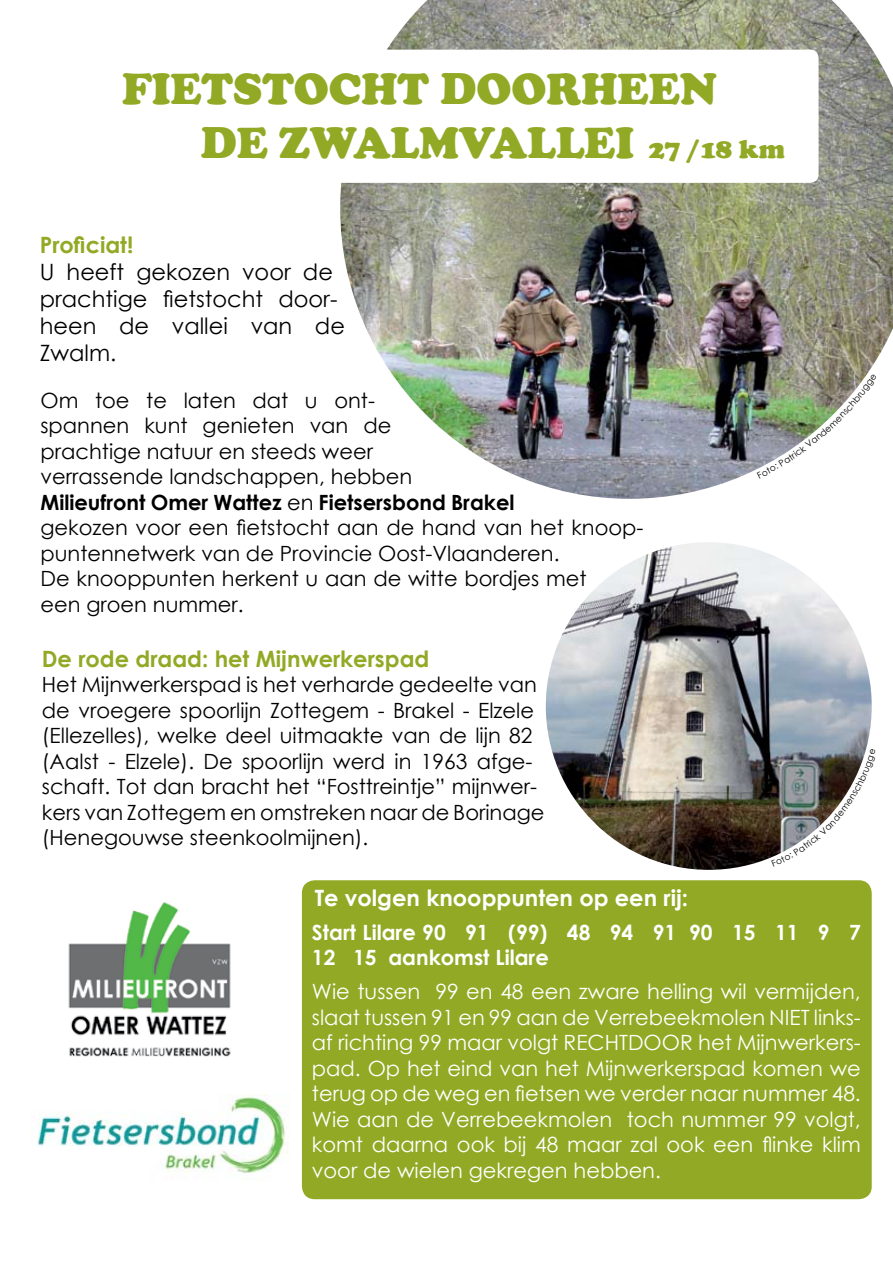
<style>
.page{position:relative;width:893px;height:1263px;background:#fff}
.page>*{position:absolute;margin:0;border:0;box-sizing:border-box;transform-origin:0 0}
.t1{font:900 45px/54px "Cooper";color:#92a925}
.t2{font:22.5px/27px "Century Gothic";color:#000}
.t3{font:700 22.5px "Century Gothic";color:#92a925}
.t4{font:700 22.5px "Century Gothic";color:#fff}
.t5{font:21px/25.5px "Century Gothic";color:#000}
.t6{font:21px/25.5px "Century Gothic";color:#fff;text-align:justify}
.t7{font:700 21px/25.5px "Century Gothic";color:#fff}
.s1{font-size:27px}
.s2{font-weight:700}
</style>
<div class="page">
<div style="left:302px;top:880px;width:570px;height:319px;background:#92a925;border-radius:13px"></div>
<img style="left:340px;top:0;width:553px;height:499px">
<div style="left:21px;top:50px;width:798px;height:133px;background:#fff;border-radius:9px"></div>
<img style="left:546px;top:542px;width:326px;height:328px;border-radius:50%">
<img style="left:68px;top:902px;width:163px;height:155px">
<img style="left:37px;top:1094px;width:250px;height:86px">
<svg style="left:757px;top:374px;width:120px;height:104px"></svg>
<img style="left:771px;top:749px;width:95px;height:109px">
<h1 class="t1" style="left:201px;top:62px;width:585px;text-indent:-79px">FIETSTOCHT DOORHEEN<br>DE ZWALMVALLEI <span class="s1">27 /18 km</span></h1>
<p class="t3" style="left:40px;top:228px;width:95px">Proficiat!</p>
<p class="t2" style="left:40px;top:258px;width:307px">U heeft gekozen voor de prachtige fietstocht door&shy;heen de vallei van de<br>Zwalm.</p>
<p class="t5" style="left:40px;top:387px;width:604px">Om toe te laten dat u ont-<br>spannen kunt genieten van de<br>prachtige natuur en steeds weer<br>verrassende landschappen, hebben<br><span class="s2">Milieufront Omer Wattez</span> en <span class="s2">Fietsersbond Brakel<br></span>gekozen voor een fietstocht aan de hand van het knoop&shy;puntennetwerk van de Provincie Oost-Vlaanderen.<br>De knooppunten herkent u aan de witte bordjes met<br>een groen nummer.</p>
<p class="t3" style="left:42px;top:641px;width:389px">De rode draad: het Mijnwerkerspad</p>
<p class="t5" style="left:42px;top:672px;width:504px">Het Mijnwerkerspad is het verharde gedeelte van de vroegere spoorlijn Zottegem - Brakel - Elzele (Ellezelles), welke deel uitmaakte van de lijn 82 (Aalst - Elzele). De spoorlijn werd in 1963 afge&shy;schaft. Tot dan bracht het “Fosttreintje” mijnwer&shy;kers van Zottegem en omstreken naar de Borinage (Henegouwse steenkoolmijnen).</p>
<p class="t4" style="left:315px;top:880px;width:375px">Te volgen knooppunten op een rij:</p>
<p class="t7" style="left:312px;top:918px;width:550px">Start Lilare 90 91 (99) 48 94 91 90 15 11 9 7<br>12 15 aankomst Lilare</p>
<p class="t6" style="left:312px;top:978px;width:550px">Wie tussen 99 en 48 een zware helling wil vermijden, slaat tussen 91 en 99 aan de Verrebeekmolen NIET links&shy;af richting 99 maar volgt RECHTDOOR het Mijnwerkers&shy;pad. Op het eind van het Mijnwerkerspad komen we terug op de weg en fietsen we verder naar nummer 48.<br>Wie aan de Verrebeekmolen toch nummer 99 volgt, komt daarna ook bij 48 maar zal ook een flinke klim voor de wielen gekregen hebben.</p>
</div>
